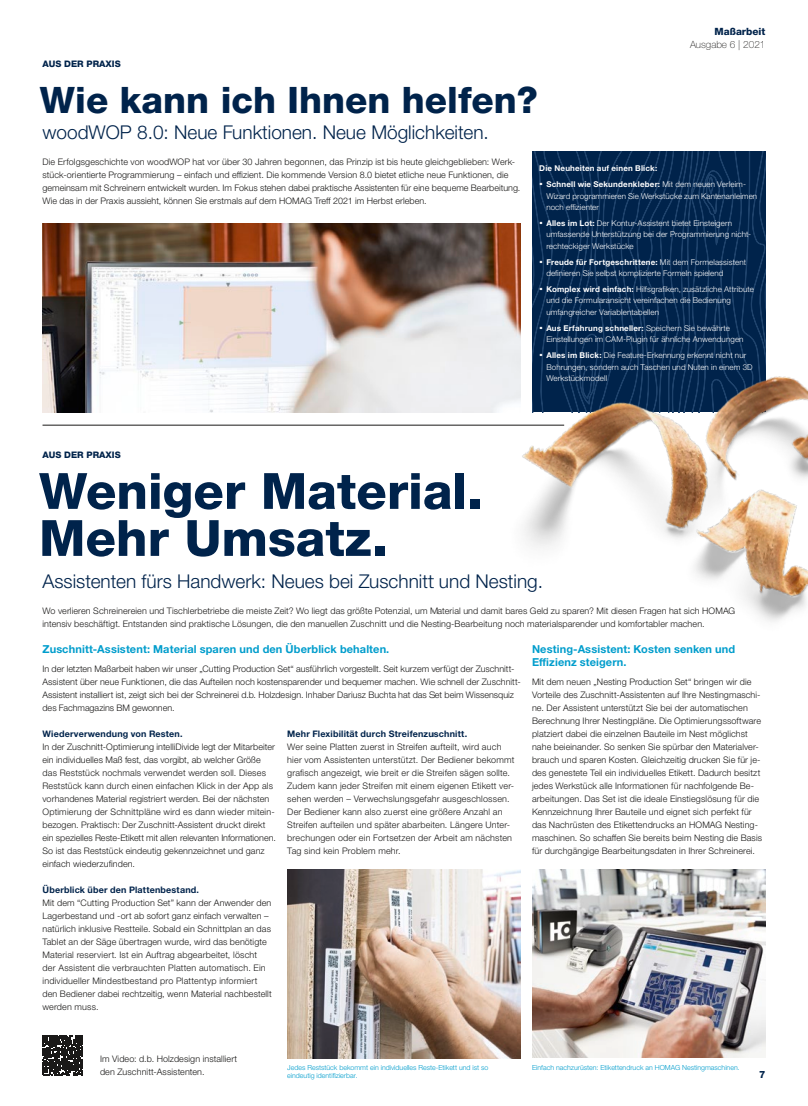
<style>
.page{position:relative;width:808px;height:1106px;background:#fff}
.page>*{position:absolute;margin:0;border:0;box-sizing:border-box;transform-origin:0 0}
.t1{font:800 50px/47px "Helvetica Neue LTW1 G";color:#00234b}
.t2{font:800 36.5px "Helvetica Neue LTW1 G";color:#00234b}
.t3{font:300 19px "Helvetica Neue LTW1 G";color:#00234b}
.t4{font:700 11px/13px "Helvetica Neue LTW1 G";letter-spacing:.01em;color:#009dcc}
.t5{font:100 10px "Helvetica Neue LTW1 G";color:#1a1918}
.t6{font:800 10px "Helvetica Neue LTW1 G";color:#00234b}
.t7{font:300 9px/13px "Helvetica Neue LTW1 G";letter-spacing:.01em;color:#1a1918}
.t8{font:700 9px "Helvetica Neue LTW1 G";letter-spacing:.02em;color:#00234b}
.t9{font:800 9px "Helvetica Neue LTW1 G";color:#00234b}
.t10{font:300 8px/11.5px "Helvetica Neue LTW1 G";letter-spacing:.015em;color:#fff}
.t11{font:700 8px/15.8px "Helvetica Neue LTW1 G";letter-spacing:.025em;color:#fff}
.t12{font:300 7px/8.4px "Helvetica Neue LTW1 G";color:#009dcc}
.s1{font-size:14px}
.s2{font-weight:300}
.s3{font-weight:700;font-size:14px}
.s4{font-weight:700}
</style>
<div class="page">
<hr style="left:43px;top:425px;width:521px;height:1px;background:#1a1918">
<img style="left:43px;top:223px;width:408px;height:189px">
<svg style="left:532px;top:152px;width:233px;height:45px;background:#052850"></svg>
<img style="left:287px;top:869px;width:234px;height:189px">
<img style="left:532px;top:869px;width:233px;height:188px">
<svg style="left:43px;top:1035px;width:40px;height:40px;background:#353433"></svg>
<img style="left:451px;top:197px;width:357px;height:425px">
<p class="t6" style="left:714px;top:26px;width:52px">Maßarbeit</p>
<p class="t9" style="left:43px;top:59px;width:80px">AUS DER PRAXIS</p>
<h2 class="t2" style="left:40px;top:78px;width:500px">Wie kann ich Ihnen helfen?</h2>
<p class="t5" style="left:690px;top:38px;width:77px">Ausgabe 6 | 2021</p>
<h3 class="t3" style="left:43px;top:121px;width:448px">woodWOP 8.0: Neue Funktionen. Neue Möglichkeiten.</h3>
<p class="t7" style="left:43px;top:155px;width:479px">Die Erfolgsgeschichte von woodWOP hat vor über 30 Jahren begonnen, das Prinzip ist bis heute gleichgeblieben: Werk&shy;stück-orientierte Programmierung – einfach und effizient. Die kommende Version 8.0 bietet etliche neue Funktionen, die gemeinsam mit Schreinern entwickelt wurden. Im Fokus stehen dabei praktische Assistenten für eine bequeme Bearbeitung.<br>Wie das in der Praxis aussieht, können Sie erstmals auf dem HOMAG Treff 2021 im Herbst erleben.</p>
<p class="t11" style="left:539px;top:161px;width:208px">Die Neuheiten auf einen Blick:<br><span class="s1">·</span> Schnell wie Sekundenkleber: <span class="s2">Mit dem neuen Verleim-</span></p>
<p class="t10" style="left:546px;top:190px;width:212px">Wizard programmieren Sie Werkstücke zum Kantenanleimen noch effizienter</p>
<p class="t10" style="left:546px;top:217px;width:206px;text-indent:-7px"><span class="s3">·</span> <span class="s4">Alles im Lot:</span> Der Kontur-Assistent bietet Einsteigern umfassende Unterstützung bei der Programmierung nicht&shy;rechteckiger Werkstücke</p>
<p class="t10" style="left:546px;top:256px;width:201px;text-indent:-7px"><span class="s3">·</span> <span class="s4">Freude für Fortgeschrittene:</span> Mit dem Formelassistent definieren Sie selbst komplizierte Formeln spielend</p>
<p class="t10" style="left:546px;top:283px;width:209px;text-indent:-7px"><span class="s3">·</span> <span class="s4">Komplex wird einfach:</span> Hilfsgrafiken, zusätzliche Attribute und die Formularansicht vereinfachen die Bedienung umfangreicher Variablentabellen</p>
<p class="t10" style="left:546px;top:322px;width:199px;text-indent:-7px"><span class="s3">·</span> <span class="s4">Aus Erfahrung schneller:</span> Speichern Sie bewährte<br>Einstellungen im CAM-Plugin für ähnliche Anwendungen</p>
<p class="t10" style="left:546px;top:349px;width:208px;text-indent:-7px"><span class="s3">·</span> <span class="s4">Alles im Blick:</span> Die Feature-Erkennung erkennt nicht nur<br>Bohrungen, sondern auch Taschen und Nuten in einem 3D<br>Werkstückmodell</p>
<p class="t9" style="left:43px;top:449px;width:80px">AUS DER PRAXIS</p>
<h1 class="t1" style="left:39px;top:468px;width:445px">Weniger Material.<br>Mehr Umsatz.</h1>
<h3 class="t3" style="left:43px;top:569px;width:502px">Assistenten fürs Handwerk: Neues bei Zuschnitt und Nesting.</h3>
<p class="t7" style="left:43px;top:604px;width:694px">Wo verlieren Schreinereien und Tischlerbetriebe die meiste Zeit? Wo liegt das größte Potenzial, um Material und damit bares Geld zu sparen? Mit diesen Fragen hat sich HOMAG intensiv beschäftigt. Entstanden sind praktische Lösungen, die den manuellen Zuschnitt und die Nesting-Bearbeitung noch materialsparender und komfortabler machen.</p>
<p class="t4" style="left:43px;top:642px;width:348px">Zuschnitt-Assistent: Material sparen und den Überblick behalten.</p>
<p class="t7" style="left:43px;top:662px;width:480px">In der letzten Maßarbeit haben wir unser „Cutting Production Set“ ausführlich vorgestellt. Seit kurzem verfügt der Zuschnitt-Assistent über neue Funktionen, die das Aufteilen noch kostensparender und bequemer machen. Wie schnell der Zuschnitt-Assistent installiert ist, zeigt sich bei der Schreinerei d.b. Holzdesign. Inhaber Dariusz Buchta hat das Set beim Wissensquiz des Fachmagazins BM gewonnen.</p>
<p class="t8" style="left:43px;top:728px;width:142px">Wiederverwendung von Resten.</p>
<p class="t7" style="left:43px;top:740px;width:235px">In der Zuschnitt-Optimierung intelliDivide legt der Mitarbeiter ein individuelles Maß fest, das vorgibt, ab welcher Größe das Reststück nochmals verwendet werden soll. Dieses Reststück kann durch einen einfachen Klick in der App als vorhandenes Material registriert werden. Bei der nächsten Optimierung der Schnittpläne wird es dann wieder mitein&shy;bezogen. Praktisch: Der Zuschnitt-Assistent druckt direkt ein spezielles Reste-Etikett mit allen relevanten Informationen.<br>So ist das Reststück eindeutig gekennzeichnet und ganz einfach wiederzufinden.</p>
<p class="t8" style="left:43px;top:884px;width:158px">Überblick über den Plattenbestand.</p>
<p class="t7" style="left:43px;top:896px;width:231px">Mit dem “Cutting Production Set” kann der Anwender den Lagerbestand und -ort ab sofort ganz einfach verwalten – natürlich inklusive Restteile. Sobald ein Schnittplan an das Tablet an der Säge übertragen wurde, wird das benötigte Material reserviert. Ist ein Auftrag abgearbeitet, löscht der Assistent die verbrauchten Platten automatisch. Ein individueller Mindestbestand pro Plattentyp informiert den Bediener dabei rechtzeitig, wenn Material nachbestellt werden muss.</p>
<p class="t8" style="left:287px;top:728px;width:181px">Mehr Flexibilität durch Streifenzuschnitt.</p>
<p class="t7" style="left:287px;top:740px;width:229px">Wer seine Platten zuerst in Streifen aufteilt, wird auch hier vom Assistenten unterstützt. Der Bediener bekommt grafisch angezeigt, wie breit er die Streifen sägen sollte.<br>Zudem kann jeder Streifen mit einem eigenen Etikett ver&shy;sehen werden – Verwechslungsgefahr ausgeschlossen.<br>Der Bediener kann also zuerst eine größere Anzahl an Streifen aufteilen und später abarbeiten. Längere Unter&shy;brechungen oder ein Fortsetzen der Arbeit am nächsten Tag sind kein Problem mehr.</p>
<p class="t4" style="left:532px;top:642px;width:205px">Nesting-Assistent: Kosten senken und<br>Effizienz steigern.</p>
<p class="t7" style="left:532px;top:675px;width:231px">Mit dem neuen „Nesting Production Set“ bringen wir die Vorteile des Zuschnitt-Assistenten auf Ihre Nestingmaschi&shy;ne. Der Assistent unterstützt Sie bei der automatischen Berechnung Ihrer Nestingpläne. Die Optimierungssoftware platziert dabei die einzelnen Bauteile im Nest möglichst nahe beieinander. So senken Sie spürbar den Materialver&shy;brauch und sparen Kosten. Gleichzeitig drucken Sie für je&shy;des genestete Teil ein individuelles Etikett. Dadurch besitzt jedes Werkstück alle Informationen für nachfolgende Be&shy;arbeitungen. Das Set ist die ideale Einstiegslösung für die Kennzeichnung Ihrer Bauteile und eignet sich perfekt für das Nachrüsten des Etikettendrucks an HOMAG Nesting&shy;maschinen. So schaffen Sie bereits beim Nesting die Basis für durchgängige Bearbeitungsdaten in Ihrer Schreinerei.</p>
<p class="t7" style="left:100px;top:1052px;width:139px">Im Video: d.b. Holzdesign installiert den Zuschnitt-Assistenten.</p>
<p class="t12" style="left:287px;top:1062px;width:203px">Jedes Reststück bekommt ein individuelles Reste-Etikett und ist so eindeutig identifizierbar.</p>
<p class="t12" style="left:532px;top:1062px;width:209px">Einfach nachzurüsten: Etikettendruck an HOMAG Nestingmaschinen.</p>
<p class="t6" style="left:759px;top:1068px;width:8px">7</p>
</div>
